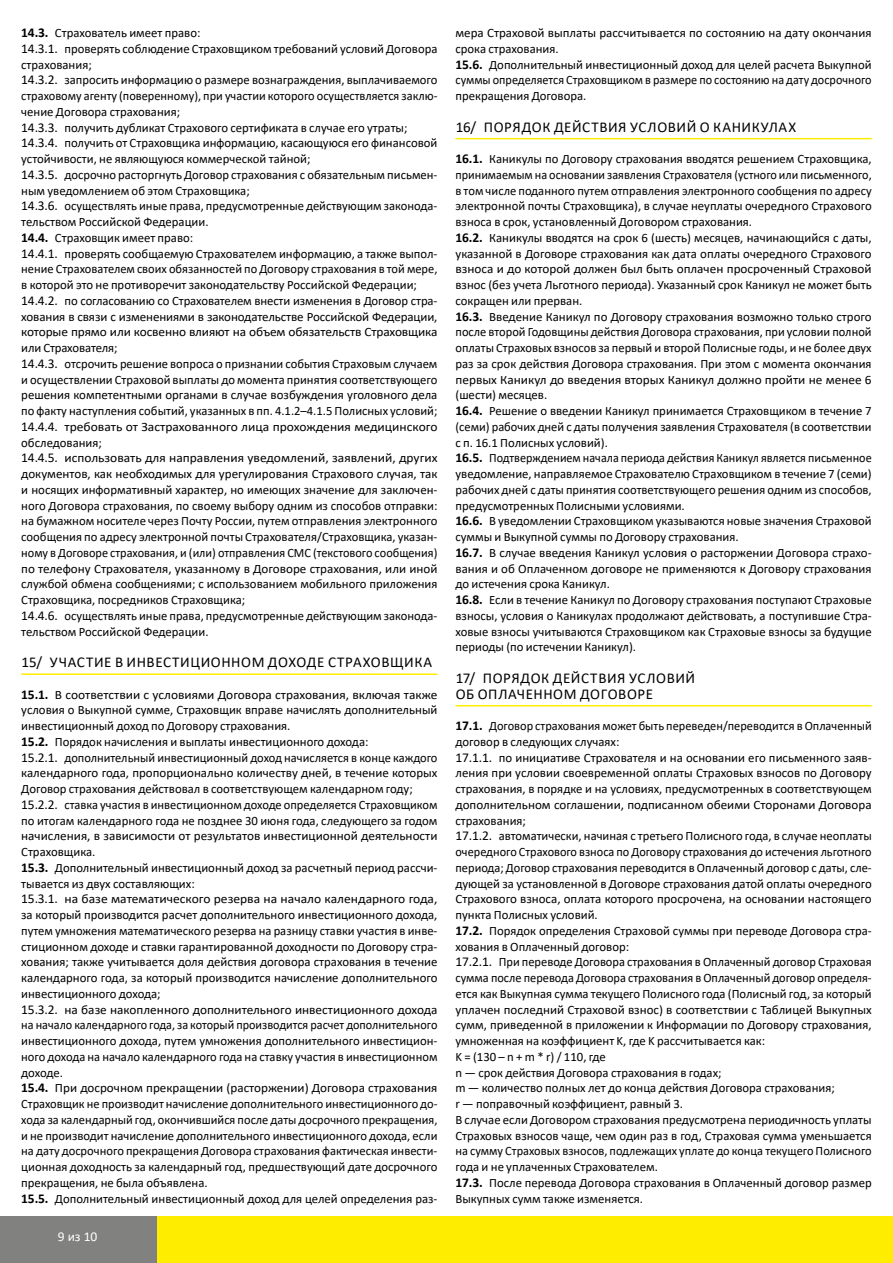
<style>
.page{position:relative;width:893px;height:1263px;background:#fff}
.page>*{position:absolute;margin:0;border:0;box-sizing:border-box;transform-origin:0 0}
.t1{font:15px/15.8px "Calibri";letter-spacing:.04em;color:#000}
.t2{font:13.5px "Calibri";color:#fff}
.t3{font:12.75px/15.8px "Calibri";color:#000}
.t4{font:12.75px/15.8px "Calibri";color:#000;scale:1.05 1}
.s1{font-weight:700;font-size:13.5px}
.s2{font-size:13.5px}
</style>
<div class="page">
<div style="left:0;top:1216px;width:158px;height:47px;background:#818180"></div>
<div style="left:157px;top:1216px;width:736px;height:47px;background:#ffed00"></div>
<hr style="left:21px;top:673px;width:416px;height:2px;background:#ffed00">
<hr style="left:455px;top:138px;width:417px;height:1px;background:#ffed00">
<hr style="left:455px;top:705px;width:417px;height:1px;background:#ffed00">
<p class="t3" style="left:21px;top:25px;width:418px"><span class="s1">14.3.</span> Страхователь имеет право:<br><span class="s2">14.3.1.</span> проверять соблюдение Страховщиком требований условий Договора страхования;<br><span class="s2">14.3.2.</span> запросить информацию о размере вознаграждения, выплачиваемого страховому агенту (поверенному), при участии которого осуществляется заклю&shy;чение Договора страхования;<br><span class="s2">14.3.3.</span> получить дубликат Страхового сертификата в случае его утраты; <span class="s2">14.3.4.</span> получить от Страховщика информацию, касающуюся его финансовой устойчивости, не являющуюся коммерческой тайной;<br><span class="s2">14.3.5.</span> досрочно расторгнуть Договор страхования с обязательным письмен&shy;ным уведомлением об этом Страховщика;<br><span class="s2">14.3.6.</span> осуществлять иные права, предусмотренные действующим законода&shy;тельством Российской Федерации.<br><span class="s1">14.4.</span> Страховщик имеет право:<br><span class="s2">14.4.1.</span> проверять сообщаемую Страхователем информацию, а также выпол&shy;нение Страхователем своих обязанностей по Договору страхования в той мере, в которой это не противоречит законодательству Российской Федерации; <span class="s2">14.4.2.</span> по согласованию со Страхователем внести изменения в Договор стра&shy;хования в связи с изменениями в законодательстве Российской Федерации, которые прямо или косвенно влияют на объем обязательств Страховщика или Страхователя;<br><span class="s2">14.4.3.</span> отсрочить решение вопроса о признании события Страховым случаем и осуществлении Страховой выплаты до момента принятия соответствующего решения компетентными органами в случае возбуждения уголовного дела по факту наступления событий, указанных в пп. 4.1.2–4.1.5 Полисных условий; <span class="s2">14.4.4.</span> требовать от Застрахованного лица прохождения медицинского обследования;<br><span class="s2">14.4.5.</span> использовать для направления уведомлений, заявлений, других документов, как необходимых для урегулирования Страхового случая, так и носящих информативный характер, но имеющих значение для заключен&shy;ного Договора страхования, по своему выбору одним из способов отправки: на бумажном носителе через Почту России, путем отправления электронного сообщения по адресу электронной почты Страхователя/Страховщика, указан&shy;ному в Договоре страхования, и (или) отправления СМС (текстового сообщения) по телефону Страхователя, указанному в Договоре страхования, или иной службой обмена сообщениями; с использованием мобильного приложения Страховщика, посредников Страховщика;<br><span class="s2">14.4.6.</span> осуществлять иные права, предусмотренные действующим законода&shy;тельством Российской Федерации.</p>
<p class="t1" style="left:22px;top:654px;width:412px">15/ УЧАСТИЕ В ИНВЕСТИЦИОННОМ ДОХОДЕ СТРАХОВЩИКА</p>
<p class="t4" style="left:21px;top:686px;width:398px"><span class="s1">15.1.</span> В соответствии с условиями Договора страхования, включая также условия о Выкупной сумме, Страховщик вправе начислять дополнительный инвестиционный доход по Договору страхования.<br><span class="s1">15.2.</span> Порядок начисления и выплаты инвестиционного дохода:<br><span class="s2">15.2.1.</span> дополнительный инвестиционный доход начисляется в конце каждого календарного года, пропорционально количеству дней, в течение которых Договор страхования действовал в соответствующем календарном году; <span class="s2">15.2.2.</span> ставка участия в инвестиционном доходе определяется Страховщиком по итогам календарного года не позднее 30 июня года, следующего за годом начисления, в зависимости от результатов инвестиционной деятельности Страховщика.<br><span class="s1">15.3.</span> Дополнительный инвестиционный доход за расчетный период рассчи&shy;тывается из двух составляющих:<br><span class="s2">15.3.1.</span> на базе математического резерва на начало календарного года, за который производится расчет дополнительного инвестиционного дохода, путем умножения математического резерва на разницу ставки участия в инве&shy;стиционном доходе и ставки гарантированной доходности по Договору стра&shy;хования; также учитывается доля действия договора страхования в течение календарного года, за который производится начисление дополнительного инвестиционного дохода;<br><span class="s2">15.3.2.</span> на базе накопленного дополнительного инвестиционного дохода на начало календарного года, за который производится расчет дополнительного инвестиционного дохода, путем умножения дополнительного инвестицион&shy;ного дохода на начало календарного года на ставку участия в инвестиционном доходе.<br><span class="s1">15.4.</span> При досрочном прекращении (расторжении) Договора страхования Страховщик не производит начисление дополнительного инвестиционного до&shy;хода за календарный год, окончившийся после даты досрочного прекращения, и не производит начисление дополнительного инвестиционного дохода, если на дату досрочного прекращения Договора страхования фактическая инвести&shy;ционная доходность за календарный год, предшествующий дате досрочного прекращения, не была объявлена.<br><span class="s1">15.5.</span> Дополнительный инвестиционный доход для целей определения раз-</p>
<p class="t2" style="left:58px;top:1227px;width:41px">9 из 10</p>
<p class="t3" style="left:455px;top:25px;width:418px">мера Страховой выплаты рассчитывается по состоянию на дату окончания срока страхования.<br><span class="s1">15.6.</span> Дополнительный инвестиционный доход для целей расчета Выкупной суммы определяется Страховщиком в размере по состоянию на дату досрочного прекращения Договора.</p>
<p class="t1" style="left:456px;top:118px;width:342px">16/ ПОРЯДОК ДЕЙСТВИЯ УСЛОВИЙ О КАНИКУЛАХ</p>
<p class="t3" style="left:455px;top:151px;width:418px"><span class="s1">16.1.</span> Каникулы по Договору страхования вводятся решением Страховщика, принимаемым на основании заявления Страхователя (устного или письменного, в том числе поданного путем отправления электронного сообщения по адресу электронной почты Страховщика), в случае неуплаты очередного Страхового взноса в срок, установленный Договором страхования.<br><span class="s1">16.2.</span> Каникулы вводятся на срок 6 (шесть) месяцев, начинающийся с даты, указанной в Договоре страхования как дата оплаты очередного Страхового взноса и до которой должен был быть оплачен просроченный Страховой взнос (без учета Льготного периода). Указанный срок Каникул не может быть сокращен или прерван.<br><span class="s1">16.3.</span> Введение Каникул по Договору страхования возможно только строго после второй Годовщины действия Договора страхования, при условии полной оплаты Страховых взносов за первый и второй Полисные годы, и не более двух раз за срок действия Договора страхования. При этом с момента окончания первых Каникул до введения вторых Каникул должно пройти не менее 6 (шести) месяцев.<br><span class="s1">16.4.</span> Решение о введении Каникул принимается Страховщиком в течение 7 (семи) рабочих дней с даты получения заявления Страхователя (в соответствии с п. 16.1 Полисных условий).<br><span class="s1">16.5.</span> Подтверждением начала периода действия Каникул является письменное уведомление, направляемое Страхователю Страховщиком в течение 7 (семи) рабочих дней с даты принятия соответствующего решения одним из способов, предусмотренных Полисными условиями.<br><span class="s1">16.6.</span> В уведомлении Страховщиком указываются новые значения Страховой суммы и Выкупной суммы по Договору страхования.<br><span class="s1">16.7.</span> В случае введения Каникул условия о расторжении Договора страхо&shy;вания и об Оплаченном договоре не применяются к Договору страхования до истечения срока Каникул.<br><span class="s1">16.8.</span> Если в течение Каникул по Договору страхования поступают Страховые взносы, условия о Каникулах продолжают действовать, а поступившие Стра&shy;ховые взносы учитываются Страховщиком как Страховые взносы за будущие периоды (по истечении Каникул).</p>
<p class="t1" style="left:456px;top:670px;width:241px">17/ ПОРЯДОК ДЕЙСТВИЯ УСЛОВИЙ<br>ОБ ОПЛАЧЕННОМ ДОГОВОРЕ</p>
<p class="t3" style="left:455px;top:718px;width:418px"><span class="s1">17.1.</span> Договор страхования может быть переведен/переводится в Оплаченный договор в следующих случаях:<br><span class="s2">17.1.1.</span> по инициативе Страхователя и на основании его письменного заяв&shy;ления при условии своевременной оплаты Страховых взносов по Договору страхования, в порядке и на условиях, предусмотренных в соответствующем дополнительном соглашении, подписанном обеими Сторонами Договора страхования;<br><span class="s2">17.1.2.</span> автоматически, начиная с третьего Полисного года, в случае неоплаты очередного Страхового взноса по Договору страхования до истечения льготного периода; Договор страхования переводится в Оплаченный договор с даты, сле&shy;дующей за установленной в Договоре страхования датой оплаты очередного Страхового взноса, оплата которого просрочена, на основании настоящего пункта Полисных условий.<br><span class="s1">17.2.</span> Порядок определения Страховой суммы при переводе Договора стра&shy;хования в Оплаченный договор:<br><span class="s2">17.2.1.</span> При переводе Договора страхования в Оплаченный договор Страховая сумма после перевода Договора страхования в Оплаченный договор определя&shy;ется как Выкупная сумма текущего Полисного года (Полисный год, за который уплачен последний Страховой взнос) в соответствии с Таблицей Выкупных сумм, приведенной в приложении к Информации по Договору страхования, умноженная на коэффициент K, где K рассчитывается как:<br>K = (130 – n + m * r) / 110, где<br>n — срок действия Договора страхования в годах;<br>m — количество полных лет до конца действия Договора страхования;<br>r — поправочный коэффициент, равный 3.<br>В случае если Договором страхования предусмотрена периодичность уплаты Страховых взносов чаще, чем один раз в год, Страховая сумма уменьшается на сумму Страховых взносов, подлежащих уплате до конца текущего Полисного года и не уплаченных Страхователем.<br><span class="s1">17.3.</span> После перевода Договора страхования в Оплаченный договор размер Выкупных сумм также изменяется.</p>
</div>
